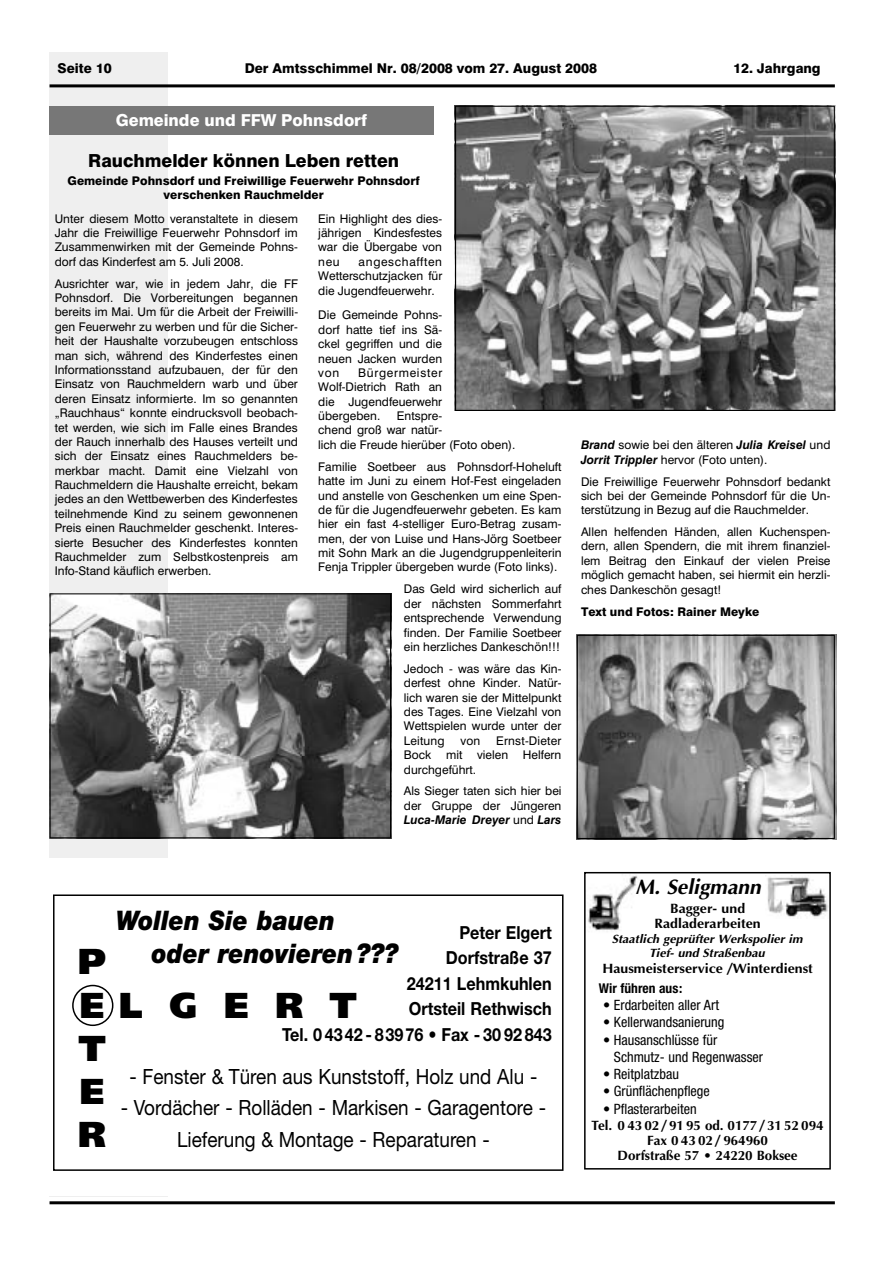
<style>
.page{position:relative;width:893px;height:1263px;background:#fff}
.page>*{position:absolute;margin:0;border:0;box-sizing:border-box;transform-origin:0 0}
.t1{font:900 36px/43.2px "Frutiger";letter-spacing:.74em;color:#000}
.t2{font:italic 900 27px/32.4px "Helvetica Neue";color:#000;scale:.9 1}
.t3{font:21px/31.5px "Helvetica Neue";color:#000;text-align:center;scale:.9 1}
.t4{font:21px/25.2px "Swis 721 BT";color:#000;text-align:center}
.t5{font:italic 700 21px "Optima";color:#000}
.t6{font:700 18px/25.5px "Helvetica Neue";color:#000;text-align:right;scale:.9 1}
.t7{font:18px "Swis 721 Hv BT";color:#000}
.t8{font:16.5px "Swis 721 Hv BT";color:#fff}
.t9{font:condensed 14.25px/17.2px "Helvetica Neue";color:#000}
.t10{font:700 13.5px/15px "Optima";color:#000;text-align:center}
.t11{font:13.5px "Swis 721 Hv BT";color:#000}
.t12{font:700 13.5px/15px "Optima";color:#000;text-align:center;scale:1.05 1}
.t13{font:700 condensed 13.5px "Helvetica Neue";color:#000}
.t14{font:12px/14.4px "Swis 721 BT";color:#000;text-align:justify}
.t15{font:12px/14.4px "Swis 721 Hv BT";color:#000;text-align:center}
.t16{font:italic 700 12px/13.5px "Optima";color:#000;text-align:center;scale:1.05 1}
.s1{font-weight:700;font-style:italic}
</style>
<div class="page">
<div style="left:50px;top:53px;width:118px;height:1144px;background:#efefef"></div>
<hr style="left:50px;top:1201px;width:784px;height:3px;background:#000">
<hr style="left:50px;top:84px;width:784px;height:3px;background:#000">
<div style="left:50px;top:106px;width:383px;height:29px;background:#777"></div>
<svg style="left:455px;top:106px;width:379px;height:305px;background:#787878"></svg>
<svg style="left:50px;top:593px;width:341px;height:245px;background:#757575"></svg>
<svg style="left:576px;top:635px;width:258px;height:204px;background:#8c8c8c"></svg>
<div style="left:45px;top:858px;width:530px;height:338px;background:#fff"></div>
<div style="left:53px;top:894px;width:510px;height:277px;border:2px solid #000"></div>
<svg style="left:72px;top:985px;width:41px;height:41px"></svg>
<img style="left:767px;top:877px;width:60px;height:40px">
<img style="left:588px;top:875px;width:50px;height:56px">
<div style="left:584px;top:872px;width:246px;height:298px;border:2px solid #000"></div>
<p class="t11" style="left:58px;top:63px;width:56px">Seite 10</p>
<p class="t11" style="left:245px;top:63px;width:354px">Der Amtsschimmel Nr. 08/2008 vom 27. August 2008</p>
<p class="t11" style="left:733px;top:63px;width:89px">12. Jahrgang</p>
<h3 class="t8" style="left:116px;top:114px;width:253px">Gemeinde und FFW Pohnsdorf</h3>
<h3 class="t7" style="left:88px;top:154px;width:312px">Rauchmelder können Leben retten</h3>
<p class="t15" style="left:68px;top:174px;width:354px">Gemeinde Pohnsdorf und Freiwillige Feuerwehr Pohnsdorf verschenken Rauchmelder</p>
<p class="t14" style="left:55px;top:212px;width:245px">Unter diesem Motto veranstaltete in diesem Jahr die Freiwillige Feuerwehr Pohnsdorf im Zusammenwirken mit der Gemeinde Pohns&shy;dorf das Kinderfest am 5. Juli 2008.</p>
<p class="t14" style="left:55px;top:277px;width:245px">Ausrichter war, wie in jedem Jahr, die FF Pohnsdorf. Die Vorbereitungen begannen bereits im Mai. Um für die Arbeit der Freiwilli&shy;gen Feuerwehr zu werben und für die Sicher&shy;heit der Haushalte vorzubeugen entschloss man sich, während des Kinderfestes einen Informationsstand aufzubauen, der für den Einsatz von Rauchmeldern warb und über deren Einsatz informierte. Im so genannten „Rauchhaus“ konnte eindrucksvoll beobach&shy;tet werden, wie sich im Falle eines Brandes der Rauch innerhalb des Hauses verteilt und sich der Einsatz eines Rauchmelders be&shy;merkbar macht. Damit eine Vielzahl von Rauchmeldern die Haushalte erreicht, bekam jedes an den Wettbewerben des Kinderfestes teilnehmende Kind zu seinem gewonnenen Preis einen Rauchmelder geschenkt. Interes&shy;sierte Besucher des Kinderfestes konnten Rauchmelder zum Selbstkostenpreis am Info-Stand käuflich erwerben.</p>
<p class="t14" style="left:318px;top:212px;width:125px">Ein Highlight des dies&shy;jährigen Kindesfestes war die Übergabe von neu</p>
<p class="t14" style="left:318px;top:256px;width:126px;text-indent:40px">angeschafften Wetterschutzjacken für die Jugendfeuerwehr.</p>
<p class="t14" style="left:318px;top:309px;width:125px">Die Gemeinde Pohns&shy;dorf hatte tief ins Sä&shy;ckel gegriffen und die neuen Jacken wurden von</p>
<p class="t14" style="left:318px;top:367px;width:126px;text-indent:40px">Bürgermeister Wolf-Dietrich Rath an die Jugendfeuerwehr übergeben.</p>
<p class="t14" style="left:318px;top:410px;width:199px;text-align:left;text-indent:79px">Entspre-<br>chend groß war natür-<br>lich die Freude hierüber (Foto oben).</p>
<p class="t14" style="left:318px;top:461px;width:245px">Familie Soetbeer aus Pohnsdorf-Hoheluft hatte im Juni zu einem Hof-Fest eingeladen und anstelle von Geschenken um eine Spen&shy;de für die Jugendfeuerwehr gebeten. Es kam hier ein fast 4-stelliger Euro-Betrag zusam&shy;men, der von Luise und Hans-Jörg Soetbeer mit Sohn Mark an die Jugendgruppenleiterin Fenja Trippler übergeben wurde (Foto links).</p>
<p class="t14" style="left:404px;top:583px;width:159px">Das Geld wird sicherlich auf der nächsten Sommerfahrt entsprechende Verwendung finden. Der Familie Soetbeer ein herzliches Dankeschön!!!</p>
<p class="t14" style="left:404px;top:663px;width:159px">Jedoch - was wäre das Kin&shy;derfest ohne Kinder. Natür&shy;lich waren sie der Mittelpunkt des Tages. Eine Vielzahl von Wettspielen wurde unter der Leitung</p>
<p class="t14" style="left:404px;top:734px;width:159px;text-indent:92px">Ernst-Dieter Bock mit vielen Helfern durchgeführt.</p>
<p class="t14" style="left:404px;top:785px;width:159px">Als Sieger taten sich hier bei der Gruppe der Jüngeren <span class="s1">Luca-Marie Dreyer</span> und <span class="s1">Lars</span></p>
<p class="t14" style="left:460px;top:734px;width:21px">von</p>
<p class="t14" style="left:581px;top:439px;width:251px"><span class="s1">Brand</span> sowie bei den älteren <span class="s1">Julia Kreisel</span> und<br><span class="s1">Jorrit Trippler</span> hervor (Foto unten).</p>
<p class="t14" style="left:581px;top:475px;width:251px">Die Freiwillige Feuerwehr Pohnsdorf bedankt sich bei der Gemeinde Pohnsdorf für die Un&shy;terstützung in Bezug auf die Rauchmelder.</p>
<p class="t14" style="left:581px;top:526px;width:251px">Allen helfenden Händen, allen Kuchenspen&shy;dern, allen Spendern, die mit ihrem finanziel&shy;lem Beitrag den Einkauf der vielen Preise möglich gemacht haben, sei hiermit ein herzli&shy;ches Dankeschön gesagt!</p>
<p class="t15" style="left:581px;top:605px;width:180px">Text und Fotos: Rainer Meyke</p>
<h2 class="t2" style="left:152px;top:907px;width:276px;text-indent:-36px">Wollen Sie bauen oder renovieren ???</h2>
<h3 class="t6" style="left:282px;top:921px;width:301px">Peter Elgert<br>Dorfstraße 37<br>24211 Lehmkuhlen<br>Ortsteil Rethwisch<br>Tel. 0 4342 - 83976 • Fax - 30 92 843</h3>
<h3 class="t3" style="left:129px;top:1063px;width:455px">- Fenster &amp; Türen aus Kunststoff, Holz und Alu -</h3>
<h3 class="t3" style="left:121px;top:1094px;width:474px">- Vordächer - Rolläden - Markisen - Garagentore -<br>Lieferung &amp; Montage - Reparaturen -</h3>
<h1 class="t1" style="left:78px;top:943px;width:280px">P<br>ELGERT<br>T<br>E<br>R</h1>
<h3 class="t4" style="left:259px;top:998px;width:99px">Elgert<br>65 mm x 2</h3>
<h3 class="t5" style="left:635px;top:878px;width:127px">M. Seligmann</h3>
<p class="t12" style="left:654px;top:903px;width:103px">Bagger- und<br>Radladerarbeiten</p>
<p class="t16" style="left:611px;top:934px;width:183px">Staatlich geprüfter Werkspolier im<br>Tief- und Straßenbau</p>
<p class="t12" style="left:602px;top:963px;width:202px">Hausmeisterservice /Winterdienst</p>
<p class="t13" style="left:599px;top:983px;width:85px">Wir führen aus:</p>
<p class="t9" style="left:603px;top:998px;width:117px">• Erdarbeiten aller Art</p>
<p class="t9" style="left:603px;top:1015px;width:123px">• Kellerwandsanierung</p>
<p class="t9" style="left:614px;top:1032px;width:151px;text-indent:-11px">• Hausanschlüsse für<br>Schmutz- und Regenwasser</p>
<p class="t9" style="left:603px;top:1067px;width:77px">• Reitplatzbau</p>
<p class="t9" style="left:603px;top:1084px;width:108px">• Grünflächenpflege</p>
<p class="t9" style="left:603px;top:1101px;width:95px">• Pflasterarbeiten</p>
<p class="t10" style="left:591px;top:1119px;width:233px">Tel. 0 43 02 / 91 95 od. 0177 / 31 52 094<br>Fax 0 43 02 / 964960<br>Dorfstraße 57 • 24220 Boksee</p>
<h3 class="t4" style="left:661px;top:985px;width:102px">Seligmann<br>Bagger<br>70 mm x 1</h3>
</div>
